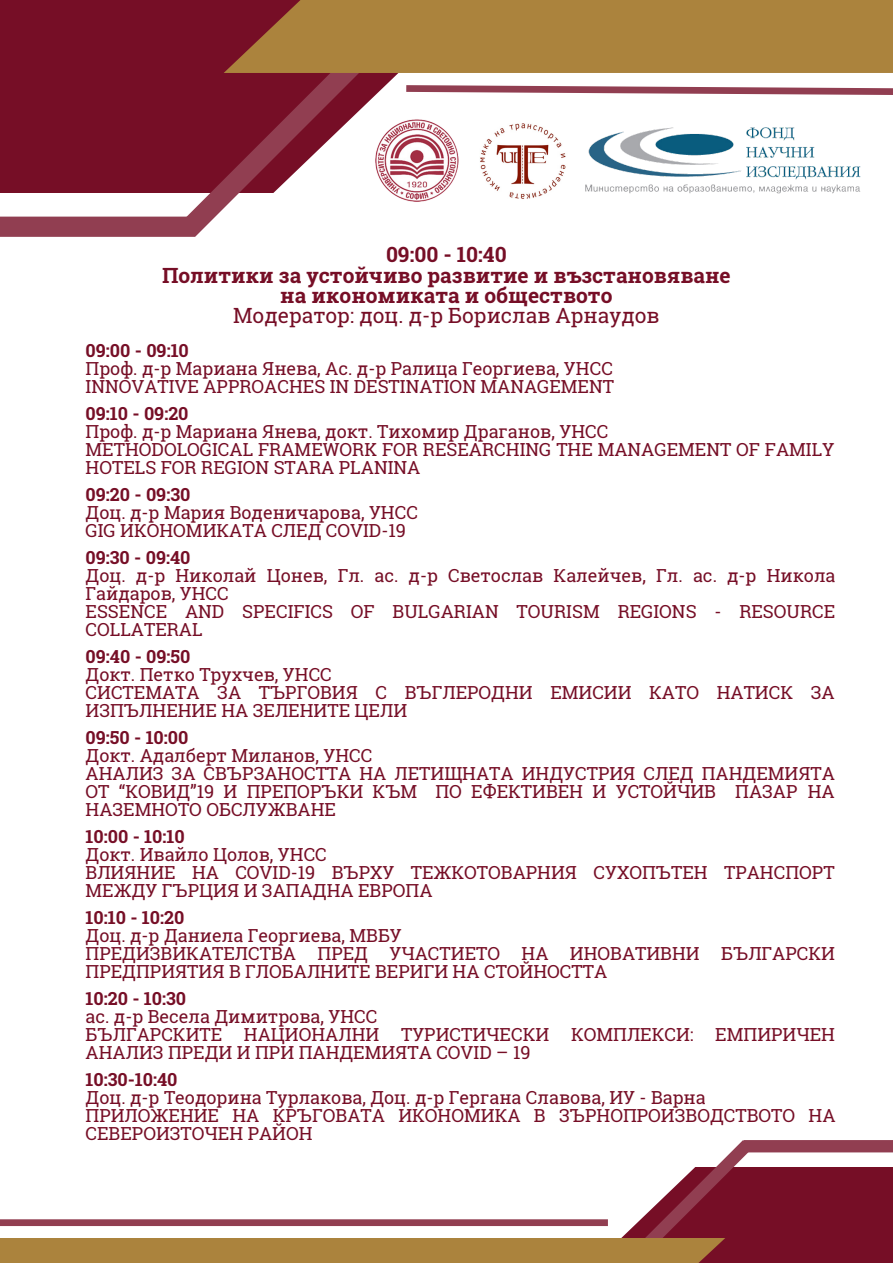
<style>
.page{position:relative;width:893px;height:1264px;background:#fff}
.page>*{position:absolute;margin:0;border:0;box-sizing:border-box;transform-origin:0 0}
.t1{font:700 21px/20.2px "Roboto Slab";color:#760e26;text-align:center}
.t2{font:21px "Roboto Slab";color:#760e26}
.t3{font:18px/18px "Roboto Slab";color:#760e26}
.t4{font:700 18px "Roboto Slab";color:#760e26}
</style>
<div class="page">
<div style="left:0;top:0;width:516px;height:193px;background:#760e26"></div>
<div style="left:547px;top:1166px;width:345px;height:96px;background:#760e26"></div>
<div style="left:0;top:217px;width:195px;height:20px;background:#913e51"></div>
<div style="left:743px;top:1140px;width:149px;height:12px;background:#913e51"></div>
<svg style="left:495px;top:82px;width:397px;height:17px"></svg>
<div style="left:0;top:1219px;width:608px;height:6px;background:#913e51"></div>
<svg style="left:159px;top:73px;width:336px;height:164px"></svg>
<svg style="left:560px;top:1140px;width:204px;height:97px"></svg>
<div style="left:224px;top:0;width:668px;height:73px;background:#ab833d"></div>
<div style="left:0;top:1237px;width:725px;height:25px;background:#ab833d"></div>
<img style="left:373px;top:117px;width:87px;height:87px">
<img style="left:479px;top:120px;width:87px;height:81px">
<img style="left:586px;top:127px;width:274px;height:67px">
<p class="t1" style="left:162px;top:244px;width:570px">09:00 - 10:40<br>Политики за устойчиво развитие и възстановяване на икономиката и обществото</p>
<p class="t2" style="left:233px;top:301px;width:428px">Модератор: доц. д-р Борислав Арнаудов</p>
<p class="t4" style="left:86px;top:338px;width:105px">09:00 - 09:10</p>
<p class="t3" style="left:86px;top:359px;width:530px">Проф. д-р Мариана Янева, Ас. д-р Ралица Георгиева, УНСС<br>INNOVATIVE APPROACHES IN DESTINATION MANAGEMENT</p>
<p class="t4" style="left:86px;top:401px;width:104px">09:10 - 09:20</p>
<p class="t3" style="left:86px;top:422px;width:750px">Проф. д-р Мариана Янева, докт. Тихомир Драганов, УНСС<br>METHODOLOGICAL FRAMEWORK FOR RESEARCHING THE MANAGEMENT OF FAMILY<br>HOTELS FOR REGION STARA PLANINA</p>
<p class="t4" style="left:86px;top:482px;width:106px">09:20 - 09:30</p>
<p class="t3" style="left:86px;top:503px;width:334px">Доц. д-р Мария Воденичарова, УНСС<br>GIG ИКОНОМИКАТА СЛЕД COVID-19</p>
<p class="t4" style="left:86px;top:545px;width:106px">09:30 - 09:40</p>
<p class="t3" style="left:86px;top:566px;width:751px">Доц. д-р Николай Цонев, Гл. ас. д-р Светослав Калейчев, Гл. ас. д-р Никола Гайдаров, УНСС<br>ESSENCE AND SPECIFICS OF BULGARIAN TOURISM REGIONS - RESOURCE COLLATERAL</p>
<p class="t4" style="left:86px;top:644px;width:106px">09:40 - 09:50</p>
<p class="t3" style="left:86px;top:665px;width:750px">Докт. Петко Трухчев, УНСС<br>СИСТЕМАТА ЗА ТЪРГОВИЯ С ВЪГЛЕРОДНИ ЕМИСИИ КАТО НАТИСК ЗА<br>ИЗПЪЛНЕНИЕ НА ЗЕЛЕНИТЕ ЦЕЛИ</p>
<p class="t4" style="left:86px;top:725px;width:104px">09:50 - 10:00</p>
<p class="t3" style="left:86px;top:746px;width:750px">Докт. Адалберт Миланов, УНСС<br>АНАЛИЗ ЗА СВЪРЗАНОСТТА НА ЛЕТИЩНАТА ИНДУСТРИЯ СЛЕД ПАНДЕМИЯТА ОТ “КОВИД”19 И ПРЕПОРЪКИ КЪМ ПО ЕФЕКТИВЕН И УСТОЙЧИВ ПАЗАР НА НАЗЕМНОТО ОБСЛУЖВАНЕ</p>
<p class="t4" style="left:86px;top:824px;width:101px">10:00 - 10:10</p>
<p class="t3" style="left:86px;top:845px;width:750px">Докт. Ивайло Цолов, УНСС<br>ВЛИЯНИЕ НА COVID-19 ВЪРХУ ТЕЖКОТОВАРНИЯ СУХОПЪТЕН ТРАНСПОРТ<br>МЕЖДУ ГЪРЦИЯ И ЗАПАДНА ЕВРОПА</p>
<p class="t4" style="left:86px;top:905px;width:100px">10:10 - 10:20</p>
<p class="t3" style="left:86px;top:926px;width:751px">Доц. д-р Даниела Георгиева, МВБУ<br>ПРЕДИЗВИКАТЕЛСТВА ПРЕД УЧАСТИЕТО НА ИНОВАТИВНИ БЪЛГАРСКИ<br>ПРЕДПРИЯТИЯ В ГЛОБАЛНИТЕ ВЕРИГИ НА СТОЙНОСТТА</p>
<p class="t4" style="left:86px;top:986px;width:102px">10:20 - 10:30</p>
<p class="t3" style="left:86px;top:1007px;width:751px">ас. д-р Весела Димитрова, УНСС<br>БЪЛГАРСКИТЕ НАЦИОНАЛНИ ТУРИСТИЧЕСКИ КОМПЛЕКСИ: ЕМПИРИЧЕН<br>АНАЛИЗ ПРЕДИ И ПРИ ПАНДЕМИЯТА COVID – 19</p>
<p class="t4" style="left:86px;top:1067px;width:93px">10:30-10:40</p>
<p class="t3" style="left:86px;top:1087px;width:751px">Доц. д-р Теодорина Турлакова, Доц. д-р Гергана Славова, ИУ - Варна<br>ПРИЛОЖЕНИЕ НА КРЪГОВАТА ИКОНОМИКА В ЗЪРНОПРОИЗВОДСТВОТО НА<br>СЕВЕРОИЗТОЧЕН РАЙОН</p>
</div>
